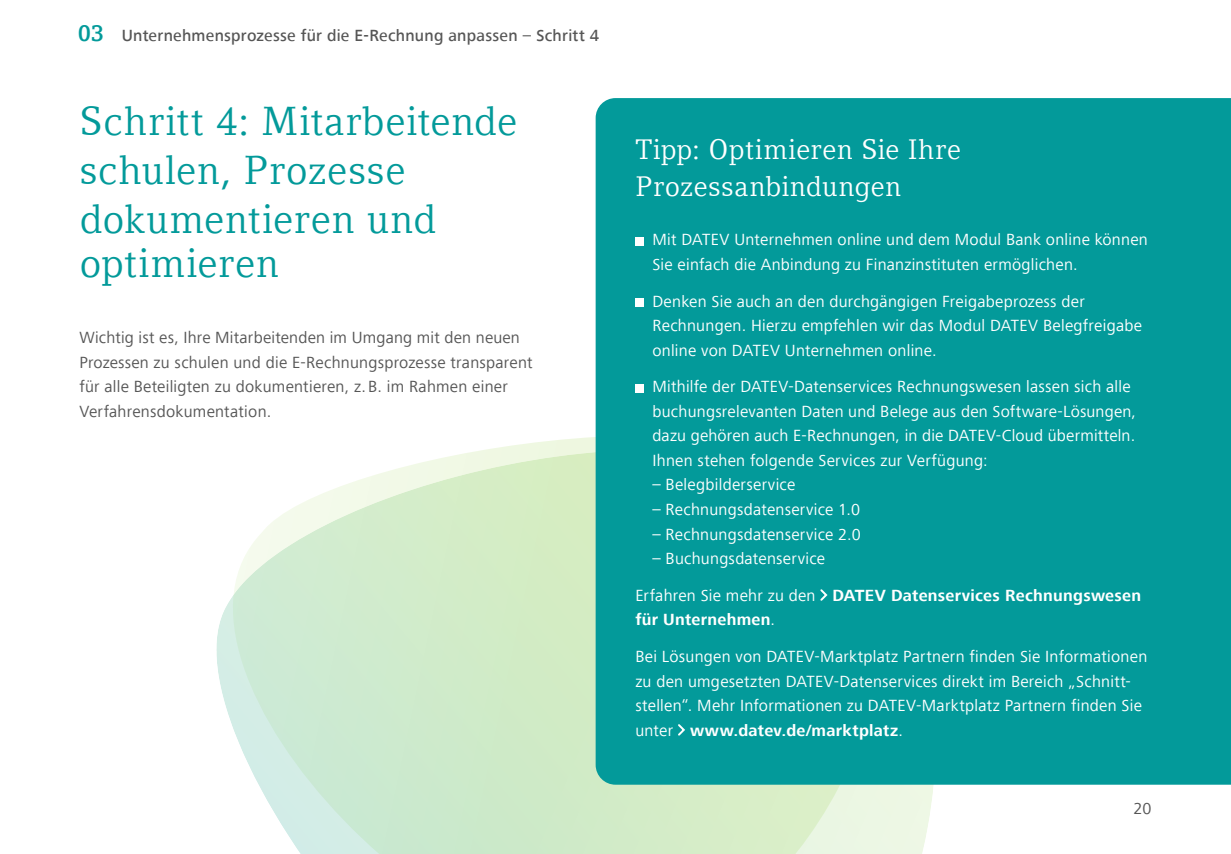
<style>
.page{position:relative;width:1231px;height:854px;background:#fff}
.page>*{position:absolute;margin:0;border:0;box-sizing:border-box;transform-origin:0 0}
.t1{font:40.25px/49px "Compatil DATEV";letter-spacing:.005em;color:#039a9a}
.t2{font:28px/36.8px "Compatil DATEV";letter-spacing:.005em;color:#fff}
.t3{font:16.62px/24.5px "Frutiger Next Com";letter-spacing:.015em;color:#fff}
.t4{font:16.62px/24.5px "Frutiger Next Com";letter-spacing:.015em;color:#565656}
.t5{font:700 16.62px/24.5px "Frutiger Next Com";letter-spacing:.015em;color:#fff}
.t6{font:500 16.62px "Frutiger Next Com";letter-spacing:.015em;color:#565656}
.s1{font-family:"Compatil DATEV";font-weight:700;font-size:22.75px;color:#039a9a}
.s2{font-weight:400}
.s3{font-weight:700}
</style>
<div class="page">
<svg style="left:216px;top:449px;width:720px;height:404px;background:#d8eed3"></svg>
<div style="left:595px;top:98px;width:635px;height:686px;background:#039a9a"></div>
<div style="left:635px;top:237px;width:8px;height:8px;background:#fff"></div>
<div style="left:635px;top:298px;width:8px;height:8px;background:#fff"></div>
<div style="left:635px;top:384px;width:8px;height:8px;background:#fff"></div>
<svg style="left:818px;top:587px;width:10px;height:15px"></svg>
<svg style="left:676px;top:722px;width:10px;height:15px"></svg>
<p class="t6" style="left:78px;top:28px;width:522px"><span class="s1">03</span> Unternehmensprozesse für die E-Rechnung anpassen – Schritt 4</p>
<h1 class="t1" style="left:79px;top:100px;width:440px">Schritt 4: Mitarbeitende schulen, Prozesse dokumentieren und</h1>
<h1 class="t1" style="left:79px;top:242px;width:201px">optimieren</h1>
<p class="t4" style="left:79px;top:326px;width:454px">Wichtig ist es, Ihre Mitarbeitenden im Umgang mit den neuen Prozessen zu schulen und die E-Rechnungsprozesse transparent für alle Beteiligten zu dokumentieren, z. B. im Rahmen einer Verfahrensdokumentation.</p>
<h2 class="t2" style="left:635px;top:134px;width:327px">Tipp: Optimieren Sie Ihre<br>Prozess anbindungen</h2>
<p class="t3" style="left:652px;top:228px;width:497px">Mit DATEV Unternehmen online und dem Modul Bank online können<br>Sie einfach die Anbindung zu Finanz instituten ermöglichen.</p>
<p class="t3" style="left:652px;top:289px;width:491px">Denken Sie auch an den durchgängigen Freigabeprozess der<br>Rechnungen. Hierzu empfehlen wir das Modul DATEV Belegfreigabe online von DATEV Unternehmen online.</p>
<p class="t3" style="left:652px;top:375px;width:485px">Mithilfe der DATEV-Datenservices Rechnungswesen lassen sich alle buchungsrelevanten Daten und Belege aus den Software-Lösungen, dazu gehören auch E-Rechnungen, in die DATEV-Cloud übermitteln.<br>Ihnen stehen folgende Services zur Verfügung:</p>
<p class="t3" style="left:652px;top:473px;width:144px">– Belegbilderservice</p>
<p class="t3" style="left:652px;top:497px;width:209px">– Rechnungsdatenservice 1.0</p>
<p class="t3" style="left:652px;top:522px;width:210px">– Rechnungsdatenservice 2.0</p>
<p class="t3" style="left:652px;top:546px;width:174px">– Buchungsdatenservice</p>
<p class="t5" style="left:635px;top:583px;width:507px"><span class="s2">Erfahren Sie mehr zu den</span> DATEV Datenservices Rechnungswesen für Unternehmen<span class="s2">.</span></p>
<p class="t3" style="left:635px;top:644px;width:513px">Bei Lösungen von DATEV-Marktplatz Partnern finden Sie Informationen zu den umgesetzten DATEV-Datenservices direkt im Bereich „Schnitt&shy;stellen“. Mehr Informationen zu DATEV-Marktplatz Partnern finden Sie unter <span class="s3">www.datev.de/marktplatz</span>.</p>
<p class="t4" style="left:1133px;top:796px;width:19px">20</p>
</div>
